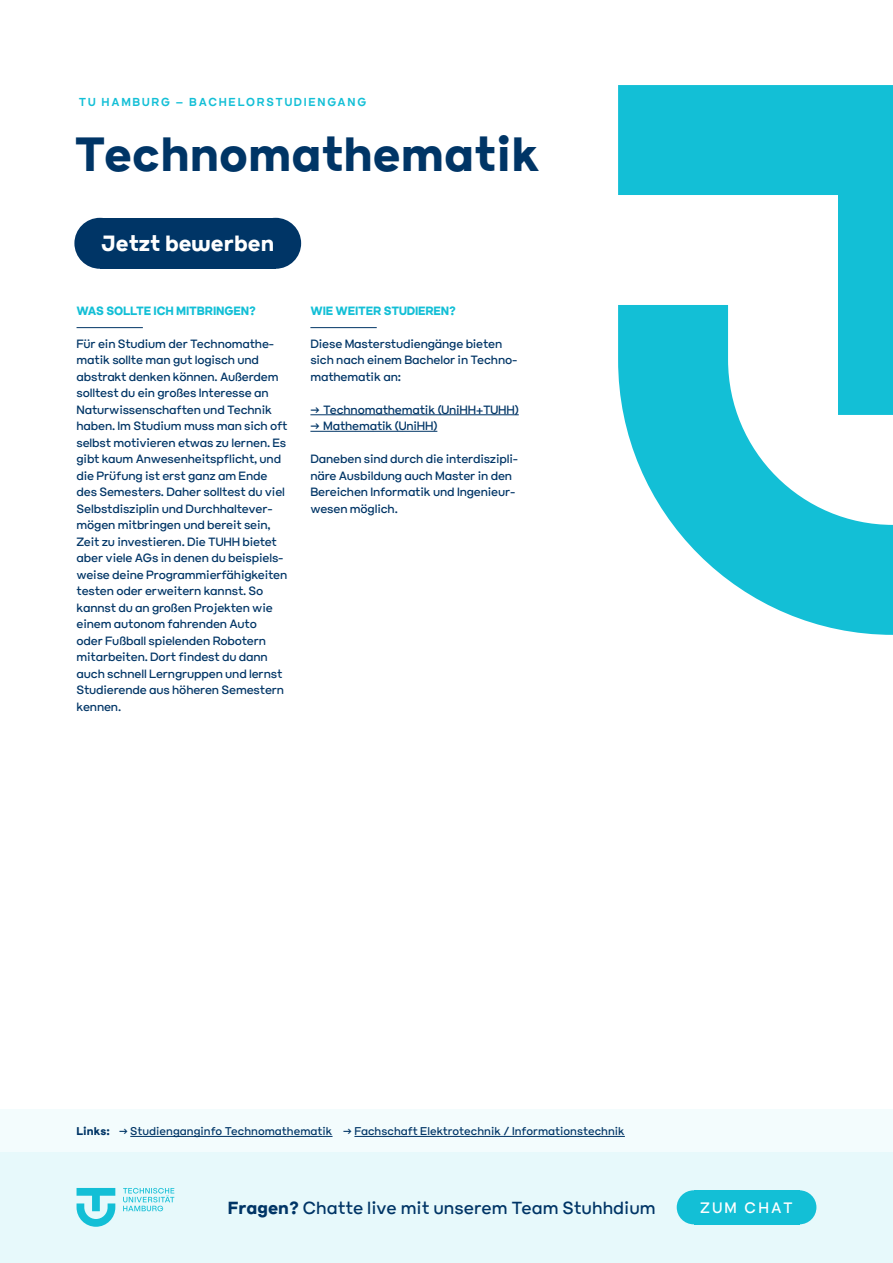
<style>
.page{position:relative;width:893px;height:1263px;background:#fff}
.page>*{position:absolute;margin:0;border:0;box-sizing:border-box;transform-origin:0 0}
.t1{font:700 48px "Lunettes";color:#003566}
.t2{font:700 22.05px "Lunettes";color:#fff}
.t3{font:17.55px "Lunettes";color:#003566}
.t4{font:15.15px "Lunettes";letter-spacing:.15em;color:#fff}
.t5{font:12px/16.5px "Lunettes";letter-spacing:-.015em;color:#003566}
.t6{font:700 12px "Lunettes";letter-spacing:-.015em;color:#13bfd6}
.t7{font:600 11.55px "Lunettes";letter-spacing:.15em;color:#13bfd6}
.t8{font:11.25px "Lunettes";color:#003566}
.t9{font:700 11.25px "Lunettes";color:#003566}
.s1{font-weight:700}
</style>
<div class="page">
<div style="left:0;top:1152px;width:893px;height:110px;background:#e7f9fb"></div>
<div style="left:0;top:1109px;width:893px;height:43px;background:#f3fcfd"></div>
<div style="left:677px;top:1190px;width:34px;height:34px;background:#13bfd6;border-radius:50%"></div>
<div style="left:782px;top:1190px;width:34px;height:34px;background:#13bfd6;border-radius:50%"></div>
<div style="left:694px;top:1190px;width:105px;height:34px;background:#13bfd6"></div>
<div style="left:74px;top:218px;width:51px;height:51px;background:#003566;border-radius:50%"></div>
<div style="left:250px;top:218px;width:51px;height:51px;background:#003566;border-radius:50%"></div>
<div style="left:100px;top:218px;width:176px;height:51px;background:#003566"></div>
<svg style="left:618px;top:85px;width:275px;height:550px;fill:#13bfd6"></svg>
<svg style="left:123px;top:1188px;width:51px;height:23px"></svg>
<svg style="left:77px;top:1188px;width:38px;height:39px"></svg>
<hr style="left:130px;top:1136px;width:203px;height:1px;background:#003566">
<hr style="left:354px;top:1136px;width:271px;height:1px;background:#003566">
<hr style="left:77px;top:327px;width:66px;height:1px;background:#003566">
<hr style="left:310px;top:414px;width:209px;height:1px;background:#003566">
<hr style="left:310px;top:431px;width:127px;height:1px;background:#003566">
<hr style="left:310px;top:327px;width:67px;height:1px;background:#003566">
<p class="t7" style="left:79px;top:94px;width:289px">TU HAMBURG – BACHELORSTUDIENGANG</p>
<h1 class="t1" style="left:74px;top:121px;width:468px">Technomathematik</h1>
<h2 class="t2" style="left:101px;top:228px;width:174px">Jetzt bewerben</h2>
<p class="t6" style="left:77px;top:302px;width:181px">WAS SOLLTE ICH MITBRINGEN?</p>
<p class="t5" style="left:77px;top:335px;width:213px">Für ein Studium der Technomathe&shy;matik sollte man gut logisch und abstrakt denken können. Außerdem solltest du ein großes Interesse an Naturwissenschaften und Technik haben. Im Studium muss man sich oft selbst motivieren etwas zu lernen. Es gibt kaum Anwesenheitspflicht, und die Prüfung ist erst ganz am Ende des Semesters. Daher solltest du viel Selbstdisziplin und Durchhaltever&shy;mögen mitbringen und bereit sein, Zeit zu investieren. Die TUHH bietet aber viele AGs in denen du beispiels&shy;weise deine Programmierfähigkeiten testen oder erweitern kannst. So kannst du an großen Projekten wie einem autonom fahrenden Auto<br>oder Fußball spielenden Robotern mitarbeiten. Dort findest du dann auch schnell Lerngruppen und lernst Studierende aus höheren Semestern kennen.</p>
<p class="t6" style="left:310px;top:302px;width:147px">WIE WEITER STUDIEREN?</p>
<p class="t5" style="left:310px;top:335px;width:208px">Diese Masterstudiengänge bieten sich nach einem Bachelor in Techno&shy;mathematik an:</p>
<p class="t5" style="left:310px;top:401px;width:210px">→ Technomathematik (UniHH+TUHH)</p>
<p class="t5" style="left:310px;top:417px;width:128px">→ Mathematik (UniHH)</p>
<p class="t5" style="left:310px;top:450px;width:209px">Daneben sind durch die interdiszipli&shy;näre Ausbildung auch Master in den<br>Bereichen Informatik und Ingenieur&shy;wesen möglich.</p>
<p class="t9" style="left:77px;top:1124px;width:35px">Links:</p>
<p class="t8" style="left:119px;top:1124px;width:507px">→ Studienganginfo Technomathematik → Fachschaft Elektrotechnik / Informationstechnik</p>
<h3 class="t3" style="left:228px;top:1196px;width:429px"><span class="s1">Fragen?</span> Chatte live mit unserem Team Stuhhdium</h3>
<p class="t4" style="left:700px;top:1197px;width:94px">ZUM CHAT</p>
</div>
